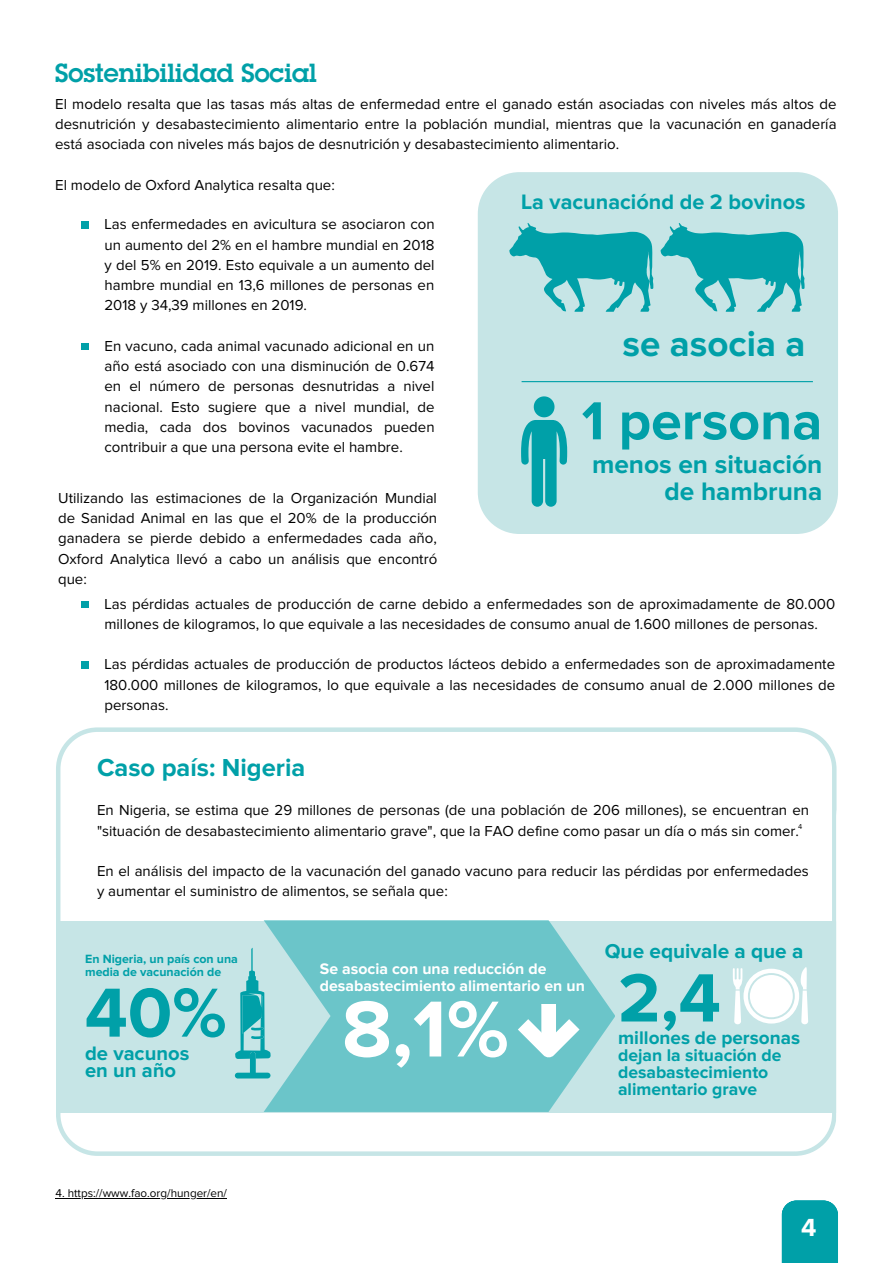
<style>
.page{position:relative;width:893px;height:1264px;background:#fff}
.page>*{position:absolute;margin:0;border:0;box-sizing:border-box;transform-origin:0 0}
.t1{font:700 82.2px "Proxima Nova";color:#fff}
.t2{font:700 71.85px "Proxima Nova";color:#00a0a8}
.t3{font:700 70.65px "Proxima Nova";color:#00a0a8}
.t4{font:700 55.5px "Proxima Nova";color:#00a0a8}
.t5{font:700 36.75px "Proxima Nova";color:#00a0a8}
.t6{font:700 26.25px/27px "Proxima Nova";color:#00a0a8;text-align:right}
.t7{font:600 25.65px "Lubalin Graph Std";color:#00a0a8}
.t8{font:700 25.65px "Proxima Nova";color:#fff}
.t9{font:700 25.5px "Proxima Nova";color:#00a0a8}
.t10{font:700 21.6px "Proxima Nova";color:#00a0a8}
.t11{font:700 20.85px "Proxima Nova";color:#00a0a8}
.t12{font:700 20.25px "Proxima Nova";color:#00a0a8}
.t13{font:700 18.9px "Proxima Nova";color:#00a0a8}
.t14{font:700 17.55px/16.8px "Proxima Nova";color:#00a0a8}
.t15{font:700 15.9px/17.4px "Proxima Nova";color:#fff}
.t16{font:15px/20.2px "Proxima Nova";color:#000;text-align:justify}
.t17{font:700 12.45px/13.2px "Proxima Nova";color:#00a0a8}
.t18{font:11.7px "Proxima Nova";color:#000}
.t19{font:7.35px "Proxima Nova";color:#000}
</style>
<div class="page">
<div style="left:781px;top:1200px;width:56px;height:62px;background:#00a0a8"></div>
<div style="left:81px;top:221px;width:7px;height:7px;background:#00a0a8"></div>
<div style="left:81px;top:343px;width:7px;height:6px;background:#00a0a8"></div>
<svg style="left:56px;top:727px;width:780px;height:428px"></svg>
<div style="left:81px;top:601px;width:8px;height:6px;background:#00a0a8"></div>
<div style="left:81px;top:661px;width:8px;height:7px;background:#00a0a8"></div>
<div style="left:477px;top:172px;width:361px;height:361px;background:#c6e5e6"></div>
<svg style="left:509px;top:223px;width:144px;height:89px;background:#5cc0c5"></svg>
<svg style="left:660px;top:223px;width:144px;height:89px;background:#5dc0c5"></svg>
<hr style="left:521px;top:381px;width:291px;height:1px;background:#00a0a8">
<svg style="left:521px;top:394px;width:46px;height:113px;background:#55bdc2"></svg>
<svg style="left:263px;top:920px;width:352px;height:191px;background:#77c9cd"></svg>
<svg style="left:189px;top:947px;width:127px;height:147px;background:#a9dbdd"></svg>
<hr style="left:55px;top:1197px;width:172px;height:1px;background:#000">
<svg style="left:514px;top:1004px;width:65px;height:54px"></svg>
<svg style="left:732px;top:967px;width:76px;height:57px"></svg>
<div style="left:749px;top:975px;width:43px;height:42px;background:#fff;border-radius:50%"></div>
<div style="left:836px;top:775px;width:56px;height:441px;background:#fff"></div>
<p class="t7" style="left:55px;top:63px;width:263px">Sostenibilidad Social</p>
<p class="t16" style="left:55px;top:94px;width:782px">El modelo resalta que las tasas más altas de enfermedad entre el ganado están asociadas con niveles más altos de desnutrición y desabastecimiento alimentario entre la población mundial, mientras que la vacunación en ganadería está asociada con niveles más bajos de desnutrición y desabastecimiento alimentario.</p>
<p class="t16" style="left:55px;top:175px;width:281px">El modelo de Oxford Analytica resalta que:</p>
<p class="t10" style="left:521px;top:192px;width:286px">La vacunaciónd de 2 bovinos</p>
<p class="t16" style="left:104px;top:215px;width:332px">Las enfermedades en avicultura se asociaron con un aumento del 2% en el hambre mundial en 2018 y del 5% en 2019. Esto equivale a un aumento del hambre mundial en 13,6 millones de personas en 2018 y 34,39 millones en 2019.</p>
<p class="t16" style="left:104px;top:336px;width:331px">En vacuno, cada animal vacunado adicional en un año está asociado con una disminución de 0.674 en el número de personas desnutridas a nivel nacional. Esto sugiere que a nivel mundial, de media, cada dos bovinos vacunados pueden contribuir a que una persona evite el hambre.</p>
<p class="t5" style="left:622px;top:327px;width:184px">se asocia a</p>
<p class="t4" style="left:581px;top:395px;width:242px">1 persona</p>
<p class="t6" style="left:592px;top:452px;width:232px">menos en situación de hambruna</p>
<p class="t16" style="left:58px;top:488px;width:380px">Utilizando las estimaciones de la Organización Mundial de Sanidad Animal en las que el 20% de la producción ganadera se pierde debido a enfermedades cada año, Oxford Analytica llevó a cabo un análisis que encontró que:</p>
<p class="t16" style="left:104px;top:594px;width:732px">Las pérdidas actuales de producción de carne debido a enfermedades son de aproximadamente de 80.000 millones de kilogramos, lo que equivale a las necesidades de consumo anual de 1.600 millones de personas.</p>
<p class="t16" style="left:104px;top:655px;width:732px">Las pérdidas actuales de producción de productos lácteos debido a enfermedades son de aproximadamente 180.000 millones de kilogramos, lo que equivale a las necesidades de consumo anual de 2.000 millones de personas.</p>
<p class="t9" style="left:97px;top:755px;width:210px">Caso país: Nigeria</p>
<p class="t16" style="left:97px;top:800px;width:713px">En Nigeria, se estima que 29 millones de personas (de una población de 206 millones), se encuentran en "situación de desabastecimiento alimentario grave", que la FAO define como pasar un día o más sin comer.</p>
<p class="t16" style="left:97px;top:861px;width:713px">En el análisis del impacto de la vacunación del ganado vacuno para reducir las pérdidas por enfermedades y aumentar el suministro de alimentos, se señala que:</p>
<p class="t19" style="left:798px;top:823px;width:6px">4</p>
<p class="t17" style="left:85px;top:952px;width:154px">En Nigeria, un país con una media de vacunación de</p>
<p class="t2" style="left:85px;top:979px;width:143px">40%</p>
<p class="t12" style="left:85px;top:1043px;width:106px">de vacunos</p>
<p class="t12" style="left:85px;top:1060px;width:92px">en un año</p>
<p class="t18" style="left:55px;top:1187px;width:173px">4. https://www.fao.org/hunger/en/</p>
<p class="t15" style="left:320px;top:960px;width:266px">Se asocia con una reducción de desabastecimiento alimentario en un</p>
<p class="t1" style="left:342px;top:991px;width:168px">8,1%</p>
<p class="t11" style="left:604px;top:941px;width:200px">Que equivale a que a</p>
<p class="t3" style="left:618px;top:965px;width:104px">2,4</p>
<p class="t13" style="left:618px;top:1029px;width:183px">millones de personas</p>
<p class="t14" style="left:618px;top:1047px;width:165px">dejan la situación de desabastecimiento alimentario grave</p>
<p class="t8" style="left:801px;top:1215px;width:17px">4</p>
</div>
